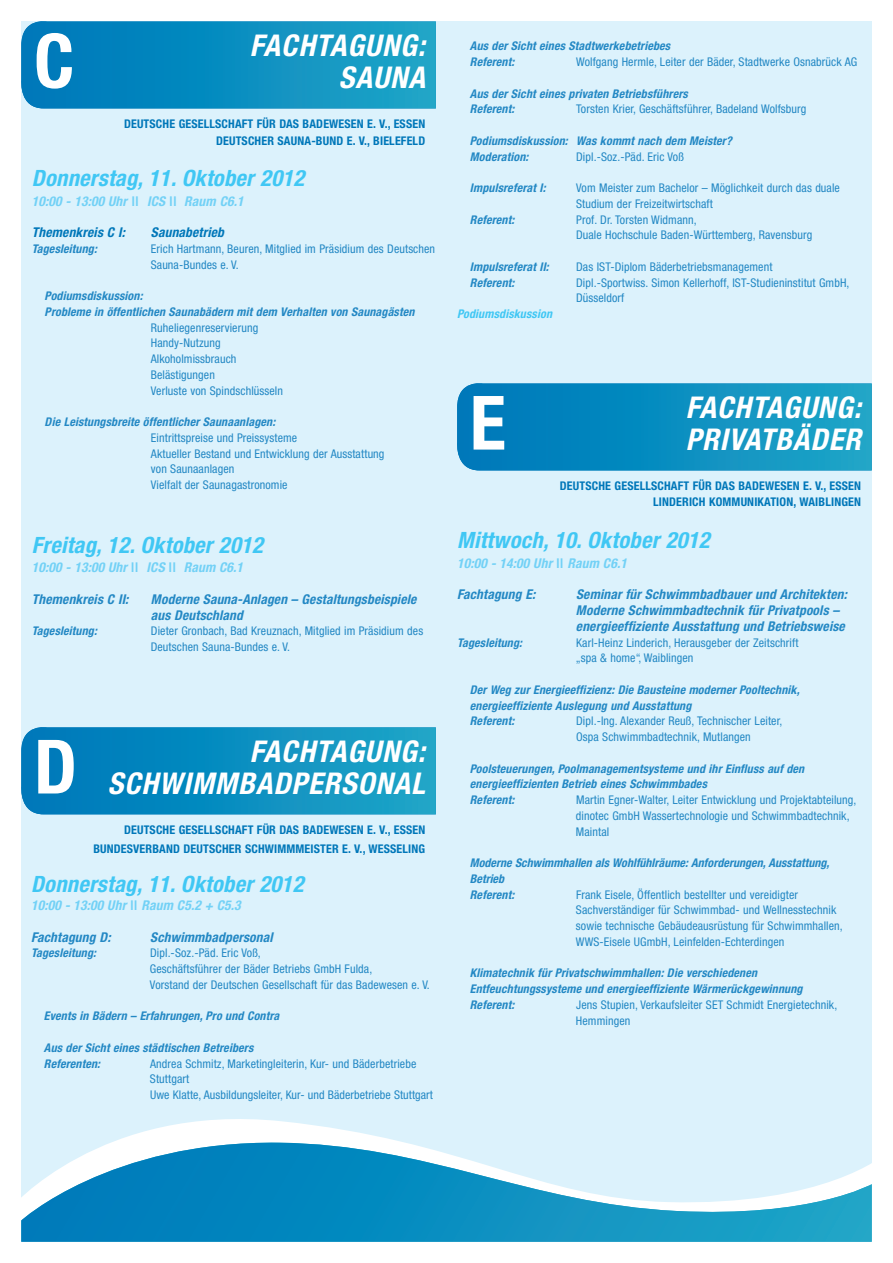
<style>
.page{position:relative;width:893px;height:1263px;background:#fff}
.page>*{position:absolute;margin:0;border:0;box-sizing:border-box;transform-origin:0 0}
.t1{font:700 condensed 75px "Helvetica Neue";color:#fff}
.t2{font:italic 700 condensed 30px/31.5px "Helvetica Neue";letter-spacing:.03em;color:#fff;text-align:right}
.t3{font:italic 700 condensed 22.5px "Helvetica Neue";letter-spacing:.015em;color:#40c7f4}
.t4{font:italic 700 condensed 13.5px/15.8px "Helvetica Neue";letter-spacing:.015em;color:#2388c4}
.t5{font:italic 700 condensed 13.5px "Helvetica Neue";letter-spacing:.015em;color:#72d1f6}
.t6{font:italic 700 condensed 13.5px "Helvetica Neue";letter-spacing:.015em;color:#0077b9}
.t7{font:condensed 12px/15.8px "Helvetica Neue";letter-spacing:.01em;color:#2388c4}
.t8{font:italic 700 condensed 12px/15.8px "Helvetica Neue";letter-spacing:.015em;color:#2388c4}
.t9{font:700 condensed 12px/16.5px "Helvetica Neue";letter-spacing:.015em;color:#0077b9;text-align:right}
.t10{font:italic 700 condensed 12px "Helvetica Neue";letter-spacing:.015em;color:#40c7f4}
.s1{font-weight:500;font-style:normal;font-stretch:normal}
</style>
<div class="page">
<div style="left:21px;top:21px;width:851px;height:1221px;background:#dcf2fc"></div>
<svg style="left:21px;top:727px;width:415px;height:87px;background:#0d8ec0"></svg>
<svg style="left:457px;top:383px;width:415px;height:87px;background:#0d8ec0"></svg>
<svg style="left:119px;top:1119px;width:274px;height:21px;fill:#fff"></svg>
<svg style="left:21px;top:1140px;width:851px;height:102px"></svg>
<svg style="left:21px;top:21px;width:415px;height:87px;background:#0d8ec0"></svg>
<h1 class="t1" style="left:34px;top:34px;width:42px">C</h1>
<h2 class="t2" style="left:250px;top:32px;width:177px">FACHTAGUNG:<br>SAUNA</h2>
<p class="t9" style="left:124px;top:117px;width:303px">DEUTSCHE GESELLSCHAFT FÜR DAS BADEWESEN E. V., ESSEN<br>DEUTSCHER SAUNA-BUND E. V., BIELEFELD</p>
<h3 class="t3" style="left:32px;top:170px;width:274px">Donnerstag, 11. Oktober 2012</h3>
<p class="t5" style="left:32px;top:196px;width:213px">10:00 - 13:00 Uhr <span class="s1">II</span> ICS <span class="s1">II</span> Raum C6.1</p>
<p class="t6" style="left:32px;top:228px;width:95px">Themenkreis C I:</p>
<p class="t6" style="left:151px;top:228px;width:75px">Saunabetrieb</p>
<p class="t8" style="left:32px;top:242px;width:67px">Tagesleitung:</p>
<p class="t7" style="left:151px;top:242px;width:286px">Erich Hartmann, Beuren, Mitglied im Präsidium des Deutschen<br>Sauna-Bundes e. V.</p>
<p class="t8" style="left:45px;top:289px;width:371px">Podiumsdiskussion:<br>Probleme in öffentlichen Saunabädern mit dem Verhalten von Saunagästen</p>
<p class="t7" style="left:151px;top:321px;width:134px">Ruheliegenreservierung<br>Handy-Nutzung<br>Alkoholmissbrauch<br>Belästigungen<br>Verluste von Spindschlüsseln</p>
<p class="t8" style="left:45px;top:415px;width:232px">Die Leistungsbreite öffentlicher Saunaanlagen:</p>
<p class="t7" style="left:151px;top:431px;width:235px">Eintrittspreise und Preissysteme<br>Aktueller Bestand und Entwicklung der Ausstattung von Saunaanlagen<br>Vielfalt der Saunagastronomie</p>
<h3 class="t3" style="left:32px;top:537px;width:233px">Freitag, 12. Oktober 2012</h3>
<p class="t5" style="left:32px;top:563px;width:213px">10:00 - 13:00 Uhr <span class="s1">II</span> ICS <span class="s1">II</span> Raum C6.1</p>
<p class="t4" style="left:32px;top:592px;width:98px">Themenkreis C II:</p>
<p class="t4" style="left:151px;top:592px;width:267px">Moderne Sauna-Anlagen – Gestaltungsbeispiele aus Deutschland</p>
<p class="t8" style="left:32px;top:624px;width:67px">Tagesleitung:</p>
<p class="t7" style="left:151px;top:624px;width:274px">Dieter Gronbach, Bad Kreuznach, Mitglied im Präsidium des<br>Deutschen Sauna-Bundes e. V.</p>
<h1 class="t1" style="left:34px;top:740px;width:45px">D</h1>
<h2 class="t2" style="left:108px;top:738px;width:319px">FACHTAGUNG:<br>SCHWIMMBADPERSONAL</h2>
<p class="t9" style="left:93px;top:820px;width:333px;line-height:19.5px">DEUTSCHE GESELLSCHAFT FÜR DAS BADEWESEN E. V., ESSEN<br>BUNDESVERBAND DEUTSCHER SCHWIMMMEISTER E. V., WESSELING</p>
<h3 class="t3" style="left:31px;top:876px;width:274px">Donnerstag, 11. Oktober 2012</h3>
<p class="t5" style="left:31px;top:900px;width:211px">10:00 - 13:00 Uhr <span class="s1">II</span> Raum C5.2 + C5.3</p>
<p class="t4" style="left:31px;top:930px;width:81px">Fachtagung D:</p>
<p class="t4" style="left:150px;top:930px;width:124px">Schwimmbadpersonal</p>
<p class="t8" style="left:31px;top:946px;width:67px">Tagesleitung:</p>
<p class="t7" style="left:150px;top:946px;width:281px">Dipl.-Soz.-Päd. Eric Voß,<br>Geschäftsführer der Bäder Betriebs GmbH Fulda,<br>Vorstand der Deutschen Gesellschaft für das Badewesen e. V.</p>
<p class="t8" style="left:44px;top:1009px;width:237px">Events in Bädern – Erfahrungen, Pro und Contra</p>
<p class="t8" style="left:44px;top:1041px;width:211px">Aus der Sicht eines städtischen Betreibers<br>Referenten:</p>
<p class="t7" style="left:150px;top:1056px;width:284px">Andrea Schmitz, Marketingleiterin, Kur- und Bäderbetriebe<br>Stuttgart<br>Uwe Klatte, Ausbildungsleiter, Kur- und Bäderbetriebe Stuttgart</p>
<p class="t8" style="left:470px;top:39px;width:202px">Aus der Sicht eines Stadtwerkebetriebes<br>Referent:</p>
<p class="t7" style="left:576px;top:55px;width:283px">Wolfgang Hermle, Leiter der Bäder, Stadtwerke Osnabrück AG</p>
<p class="t8" style="left:470px;top:87px;width:219px">Aus der Sicht eines privaten Betriebsführers<br>Referent:</p>
<p class="t7" style="left:576px;top:102px;width:232px">Torsten Krier, Geschäftsführer, Badeland Wolfsburg</p>
<p class="t8" style="left:470px;top:134px;width:263px">Podiumsdiskussion: Was kommt nach dem Meister?<br>Moderation:</p>
<p class="t7" style="left:576px;top:150px;width:109px">Dipl.-Soz.-Päd. Eric Voß</p>
<p class="t8" style="left:470px;top:181px;width:77px">Impulsreferat I:</p>
<p class="t7" style="left:576px;top:181px;width:265px">Vom Meister zum Bachelor – Möglichkeit durch das duale<br>Studium der Freizeitwirtschaft</p>
<p class="t8" style="left:470px;top:213px;width:46px">Referent:</p>
<p class="t7" style="left:576px;top:213px;width:238px">Prof. Dr. Torsten Widmann,<br>Duale Hochschule Baden-Württemberg, Ravensburg</p>
<p class="t8" style="left:470px;top:260px;width:80px">Impulsreferat II:</p>
<p class="t7" style="left:576px;top:260px;width:198px">Das IST-Diplom Bäderbetriebsmanagement</p>
<p class="t8" style="left:470px;top:276px;width:46px">Referent:</p>
<p class="t7" style="left:576px;top:276px;width:275px">Dipl.-Sportwiss. Simon Kellerhoff, IST-Studieninstitut GmbH,<br>Düsseldorf</p>
<p class="t10" style="left:457px;top:310px;width:96px">Podiumsdiskussion</p>
<h1 class="t1" style="left:470px;top:396px;width:38px">E</h1>
<h2 class="t2" style="left:686px;top:394px;width:177px;text-align:left">FACHTAGUNG:<br>PRIVATBÄDER</h2>
<p class="t9" style="left:560px;top:478px;width:303px">DEUTSCHE GESELLSCHAFT FÜR DAS BADEWESEN E. V., ESSEN<br>LINDERICH KOMMUNIKATION, WAIBLINGEN</p>
<h3 class="t3" style="left:457px;top:532px;width:254px">Mittwoch, 10. Oktober 2012</h3>
<p class="t5" style="left:457px;top:558px;width:171px">10:00 - 14:00 Uhr <span class="s1">II</span> Raum C6.1</p>
<p class="t4" style="left:457px;top:588px;width:80px">Fachtagung E:</p>
<p class="t4" style="left:576px;top:588px;width:272px">Seminar für Schwimmbadbauer und Architekten:<br>Moderne Schwimmbadtechnik für Privatpools – energieeffiziente Ausstattung und Betriebsweise</p>
<p class="t8" style="left:457px;top:635px;width:67px">Tagesleitung:</p>
<p class="t7" style="left:576px;top:635px;width:224px">Karl-Heinz Linderich, Herausgeber der Zeitschrift „spa &amp; home“, Waiblingen</p>
<p class="t8" style="left:470px;top:683px;width:331px">Der Weg zur Energieeffizienz: Die Bausteine moderner Pooltechnik, energieeffiziente Auslegung und Ausstattung<br>Referent:</p>
<p class="t7" style="left:576px;top:714px;width:208px">Dipl.-Ing. Alexander Reuß, Technischer Leiter,<br>Ospa Schwimmbadtechnik, Mutlangen</p>
<p class="t8" style="left:470px;top:761px;width:336px">Poolsteuerungen, Poolmanagementsysteme und ihr Einfluss auf den energieeffizienten Betrieb eines Schwimmbades<br>Referent:</p>
<p class="t7" style="left:576px;top:793px;width:282px">Martin Egner-Walter, Leiter Entwicklung und Projektabteilung, dinotec GmbH Wassertechnologie und Schwimmbadtechnik,<br>Maintal</p>
<p class="t8" style="left:470px;top:856px;width:361px">Moderne Schwimmhallen als Wohlfühlräume: Anforderungen, Ausstattung,<br>Betrieb<br>Referent:</p>
<p class="t7" style="left:576px;top:887px;width:268px">Frank Eisele, Öffentlich bestellter und vereidigter Sachverständiger für Schwimmbad- und Wellnesstechnik sowie technische Gebäudeausrüstung für Schwimmhallen, WWS-Eisele UGmbH, Leinfelden-Echterdingen</p>
<p class="t8" style="left:470px;top:966px;width:334px">Klimatechnik für Privatschwimmhallen: Die verschiedenen<br>Entfeuchtungssysteme und energieeffiziente Wärmerückgewinnung<br>Referent:</p>
<p class="t7" style="left:576px;top:998px;width:263px">Jens Stupien, Verkaufsleiter SET Schmidt Energietechnik,<br>Hemmingen</p>
</div>
